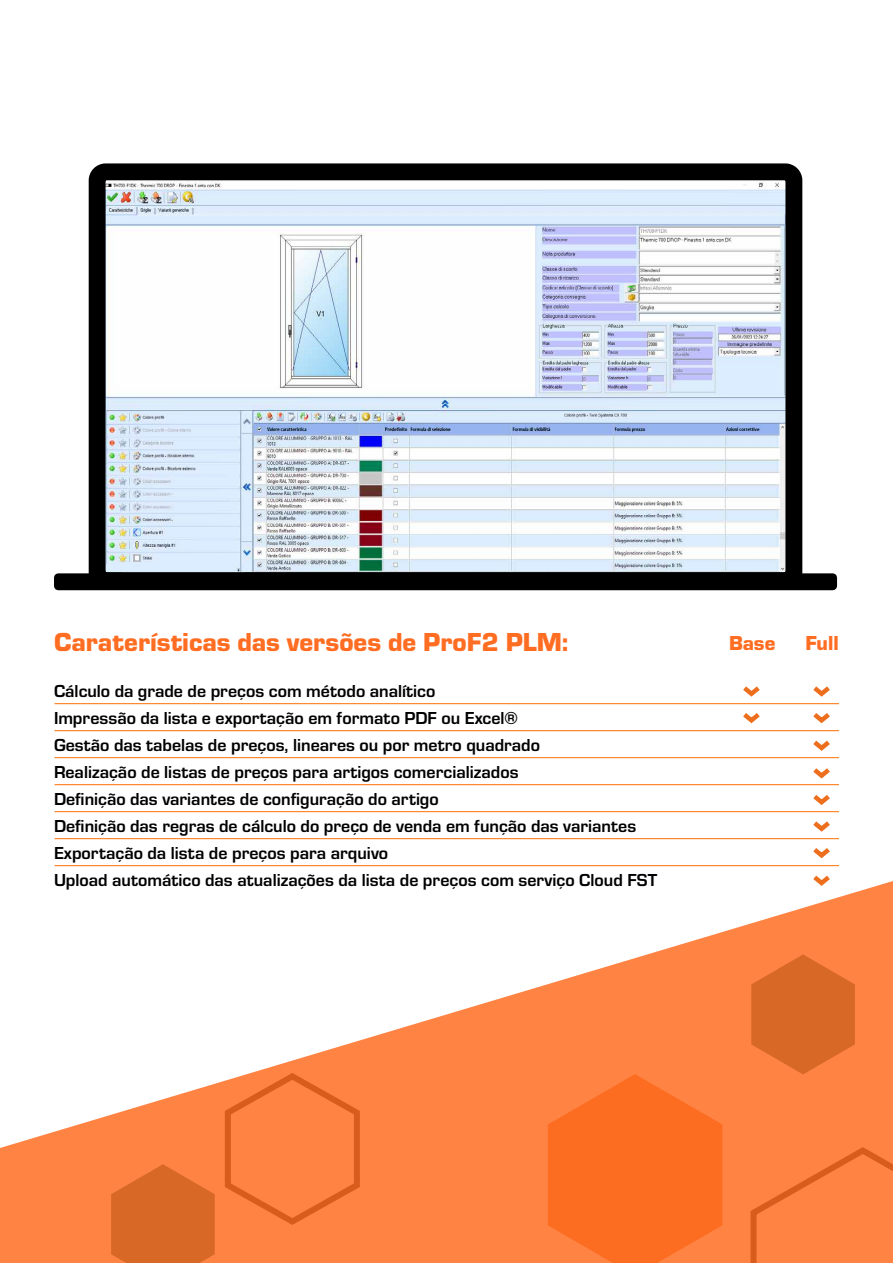
<style>
.page{position:relative;width:893px;height:1263px;background:#fff}
.page>*{position:absolute;margin:0;border:0;box-sizing:border-box;transform-origin:0 0}
.t1{font:900 27px "Eurostile";color:#ff6d22}
.t2{font:900 21px "Eurostile";color:#ff6d22}
.t3{font:700 18px/27px "Eurostile";color:#000}
</style>
<div class="page">
<svg style="left:0;top:881px;width:893px;height:382px;fill:#ff8343"></svg>
<hr style="left:55px;top:703px;width:784px;height:1px;background:#ff6e00">
<hr style="left:55px;top:811px;width:784px;height:1px;background:#ff6e00">
<hr style="left:55px;top:757px;width:784px;height:1px;background:#ff6e00">
<hr style="left:55px;top:865px;width:784px;height:1px;background:#ff6e00">
<hr style="left:55px;top:730px;width:784px;height:1px;background:#ff6e00">
<hr style="left:55px;top:838px;width:784px;height:1px;background:#ff6e00">
<hr style="left:55px;top:784px;width:784px;height:1px;background:#ff6e00">
<img style="left:107px;top:182px;width:677px;height:389px">
<div style="left:89px;top:163px;width:713px;height:426px;border:17px solid #000;border-radius:8px"></div>
<div style="left:54px;top:573px;width:783px;height:17px;border:8px solid #000"></div>
<svg style="left:743px;top:686px;width:17px;height:11px"></svg>
<svg style="left:813px;top:686px;width:17px;height:11px"></svg>
<svg style="left:743px;top:713px;width:17px;height:11px"></svg>
<svg style="left:813px;top:713px;width:17px;height:11px"></svg>
<svg style="left:813px;top:740px;width:17px;height:11px"></svg>
<svg style="left:813px;top:768px;width:17px;height:11px"></svg>
<svg style="left:813px;top:795px;width:17px;height:10px"></svg>
<svg style="left:813px;top:821px;width:17px;height:11px"></svg>
<svg style="left:813px;top:848px;width:17px;height:11px"></svg>
<svg style="left:808px;top:875px;width:27px;height:14px"></svg>
<h1 class="t1" style="left:54px;top:622px;width:516px">Caraterísticas das versões de ProF2 PLM:</h1>
<p class="t2" style="left:729px;top:628px;width:48px">Base</p>
<p class="t2" style="left:805px;top:628px;width:35px">Full</p>
<p class="t3" style="left:54px;top:676px;width:605px">Cálculo da grade de preços com método analítico<br>Impressão da lista e exportação em formato PDF ou Excel®<br>Gestão das tabelas de preços, lineares ou por metro quadrado<br>Realização de listas de preços para artigos comercializados<br>Definição das variantes de configuração do artigo<br>Definição das regras de cálculo do preço de venda em função das variantes Exportação da lista de preços para arquivo<br>Upload automático das atualizações da lista de preços com serviço Cloud FST</p>
</div>
